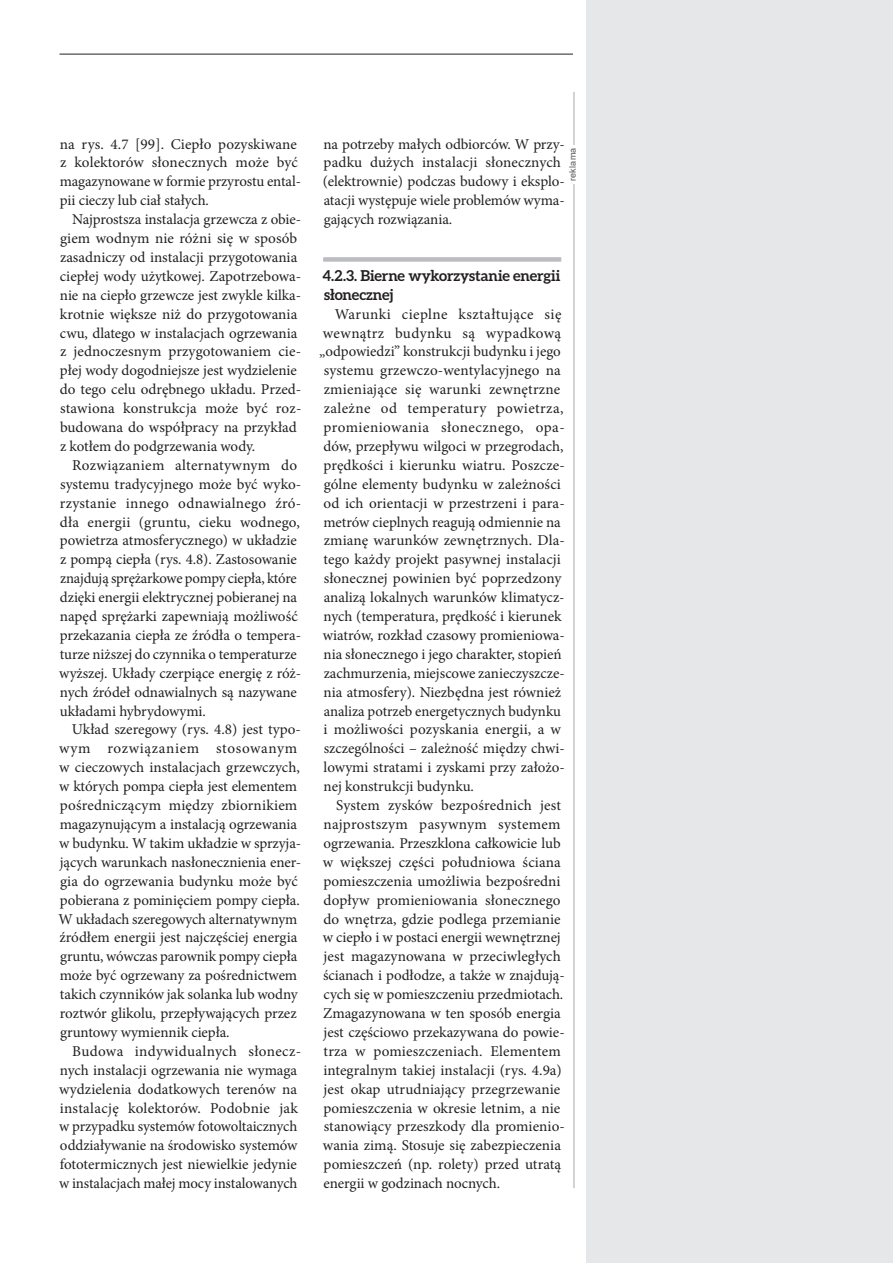
<style>
.page{position:relative;width:893px;height:1263px;background:#fff}
.page>*{position:absolute;margin:0;border:0;box-sizing:border-box;transform-origin:0 0}
.t1{font:15px/18.9px "Minion Pro";color:#231f20}
.t2{font:15px "Minion Pro";letter-spacing:.025em;color:#231f20}
.t3{font:700 15px/18.9px "Aleo";letter-spacing:-.005em;color:#231f20}
.t4{font:15px "Minion Pro";letter-spacing:.03em;color:#231f20}
.t5{font:9px "Arial";letter-spacing:.02em;color:#57585a}
</style>
<div class="page">
<hr style="left:60px;top:54px;width:600px;height:1px;background:#231f20">
<div style="left:573px;top:0;width:320px;height:1263px;background:linear-gradient(to bottom,#fff,#fff)"></div>
<hr style="left:574px;top:92px;width:1px;height:1096px;background:#a8a9ad">
<div style="left:569px;top:145px;width:10px;height:39px;background:#fff"></div>
<div style="left:323px;top:257px;width:238px;height:5px;background:#bcbdc0"></div>
<div style="left:587px;top:0;width:306px;height:1263px;background:#e6e7e9"></div>
<p class="t1" style="left:60px;top:134px;width:243px">na rys. 4.7 [99]. Ciepło pozyskiwane z kolektorów słonecznych może być magazynowane w formie przyrostu ental&shy;pii cieczy lub ciał stałych.</p>
<p class="t1" style="left:60px;top:210px;width:243px;text-indent:12px">Najprostsza instalacja grzewcza z obie&shy;giem wodnym nie różni się w sposób zasadniczy od instalacji przygotowania ciepłej wody użytkowej. Zapotrzebowa&shy;nie na ciepło grzewcze jest zwykle kilka&shy;krotnie większe niż do przygotowania cwu, dlatego w instalacjach ogrzewania z jednoczesnym przygotowaniem cie&shy;płej wody dogodniejsze jest wydzielenie do tego celu odrębnego układu. Przed&shy;stawiona konstrukcja może być roz&shy;budowana do współpracy na przykład z kotłem do podgrzewania wody.</p>
<p class="t1" style="left:59px;top:456px;width:243px;text-indent:13px">Rozwiązaniem alternatywnym do systemu tradycyjnego może być wyko&shy;rzystanie innego odnawialnego źró&shy;dła energii (gruntu, cieku wodnego, powietrza atmosferycznego) w układzie z pompą ciepła (rys. 4.8). Zastosowanie znajdują sprężarkowe pompy ciepła, które dzięki energii elektrycznej pobieranej na napęd sprężarki zapewniają możliwość przekazania ciepła ze źródła o tempera&shy;turze niższej do czynnika o temperaturze wyższej. Układy czerpiące energię z róż&shy;nych źródeł odnawialnych są nazywane układami hybrydowymi.</p>
<p class="t1" style="left:59px;top:720px;width:244px;text-indent:13px">Układ szeregowy (rys. 4.8) jest typo&shy;wym rozwiązaniem stosowanym w cieczowych instalacjach grzewczych, w których pompa ciepła jest elementem pośredniczącym między zbiornikiem magazynującym a instalacją ogrzewania w budynku. W takim układzie w sprzyja&shy;jących warunkach nasłonecznienia ener&shy;gia do ogrzewania budynku może być pobierana z pominięciem pompy ciepła.<br>W układach szeregowych alternatywnym źródłem energii jest najczęściej energia gruntu, wówczas parownik pompy ciepła może być ogrzewany za pośrednictwem takich czynników jak solanka lub wodny roztwór glikolu, przepływających przez gruntowy wymiennik ciepła.</p>
<p class="t1" style="left:59px;top:1042px;width:243px;text-indent:13px">Budowa indywidualnych słonecz&shy;nych instalacji ogrzewania nie wymaga wydzielenia dodatkowych terenów na instalację kolektorów. Podobnie jak w przypadku systemów fotowoltaicznych oddziaływanie na środowisko systemów fototermicznych jest niewielkie jedynie w instalacjach małej mocy instalowanych</p>
<p class="t1" style="left:323px;top:134px;width:244px">na potrzeby małych odbiorców. W przy&shy;padku dużych instalacji słonecznych (elektrownie) podczas budowy i eksplo&shy;atacji występuje wiele problemów wyma&shy;gających rozwiązania.</p>
<p class="t5" style="left:566px;top:181px;width:35px;rotate:-90deg">reklama</p>
<p class="t3" style="left:323px;top:266px;width:239px">4.2.3. Bierne wykorzystanie energii słonecznej</p>
<p class="t2" style="left:335px;top:304px;width:228px">Warunki cieplne kształtujące się</p>
<p class="t2" style="left:323px;top:323px;width:240px">wewnątrz budynku są wypadkową</p>
<p class="t1" style="left:319px;top:342px;width:243px">„odpowiedzi” konstrukcji budynku i jego</p>
<p class="t1" style="left:324px;top:361px;width:239px">systemu grzewczo-wentylacyjnego na</p>
<p class="t1" style="left:324px;top:380px;width:238px">zmieniające się warunki zewnętrzne</p>
<p class="t2" style="left:324px;top:398px;width:241px">zależne od temperatury powietrza,</p>
<p class="t4" style="left:324px;top:417px;width:243px">promieniowania słonecznego, opa-</p>
<p class="t1" style="left:324px;top:437px;width:241px">dów, przepływu wilgoci w przegrodach,</p>
<p class="t1" style="left:324px;top:456px;width:243px">prędkości i kierunku wiatru. Poszcze-</p>
<p class="t1" style="left:324px;top:475px;width:239px">gólne elementy budynku w zależności</p>
<p class="t1" style="left:324px;top:493px;width:243px">od ich orientacji w przestrzeni i para-</p>
<p class="t1" style="left:323px;top:512px;width:239px">metrów cieplnych reagują odmiennie na</p>
<p class="t1" style="left:324px;top:531px;width:243px">zmianę warunków zewnętrznych. Dla-</p>
<p class="t1" style="left:324px;top:550px;width:239px">tego każdy projekt pasywnej instalacji</p>
<p class="t1" style="left:324px;top:569px;width:239px">słonecznej powinien być poprzedzony</p>
<p class="t1" style="left:324px;top:588px;width:242px">analizą lokalnych warunków klimatycz-</p>
<p class="t1" style="left:324px;top:607px;width:239px">nych (temperatura, prędkość i kierunek</p>
<p class="t1" style="left:323px;top:626px;width:243px">wiatrów, rozkład czasowy promieniowa-</p>
<p class="t1" style="left:324px;top:645px;width:240px">nia słonecznego i jego charakter, stopień</p>
<p class="t1" style="left:324px;top:664px;width:242px">zachmurzenia, miejscowe zanieczyszcze-</p>
<p class="t1" style="left:324px;top:682px;width:239px">nia atmosfery). Niezbędna jest również</p>
<p class="t1" style="left:324px;top:701px;width:239px">analiza potrzeb energetycznych budynku</p>
<p class="t1" style="left:323px;top:720px;width:239px">i możliwości pozyskania energii, a w</p>
<p class="t1" style="left:324px;top:739px;width:243px">szczególności – zależność między chwi-</p>
<p class="t1" style="left:324px;top:758px;width:243px">lowymi stratami i zyskami przy założo-</p>
<p class="t1" style="left:324px;top:777px;width:152px">nej konstrukcji budynku.</p>
<p class="t1" style="left:336px;top:796px;width:226px">System zysków bezpośrednich jest</p>
<p class="t2" style="left:324px;top:814px;width:239px">najprostszym pasywnym systemem</p>
<p class="t1" style="left:324px;top:834px;width:239px">ogrzewania. Przeszklona całkowicie lub</p>
<p class="t1" style="left:323px;top:853px;width:239px">w większej części południowa ściana</p>
<p class="t1" style="left:324px;top:871px;width:239px">pomieszczenia umożliwia bezpośredni</p>
<p class="t1" style="left:324px;top:890px;width:239px">dopływ promieniowania słonecznego</p>
<p class="t1" style="left:324px;top:909px;width:238px">do wnętrza, gdzie podlega przemianie</p>
<p class="t1" style="left:323px;top:928px;width:239px">w ciepło i w postaci energii wewnętrznej</p>
<p class="t1" style="left:323px;top:947px;width:239px">jest magazynowana w przeciwległych</p>
<p class="t1" style="left:323px;top:966px;width:243px">ścianach i podłodze, a także w znajdują-</p>
<p class="t1" style="left:324px;top:985px;width:241px">cych się w pomieszczeniu przedmiotach.</p>
<p class="t1" style="left:323px;top:1004px;width:239px">Zmagazynowana w ten sposób energia</p>
<p class="t1" style="left:323px;top:1023px;width:243px">jest częściowo przekazywana do powie-</p>
<p class="t1" style="left:324px;top:1042px;width:239px">trza w pomieszczeniach. Elementem</p>
<p class="t1" style="left:323px;top:1060px;width:240px">integralnym takiej instalacji (rys. 4.9a)</p>
<p class="t1" style="left:323px;top:1079px;width:238px">jest okap utrudniający przegrzewanie</p>
<p class="t1" style="left:324px;top:1098px;width:238px">pomieszczenia w okresie letnim, a nie</p>
<p class="t1" style="left:324px;top:1117px;width:243px">stanowiący przeszkody dla promienio-</p>
<p class="t1" style="left:323px;top:1136px;width:240px">wania zimą. Stosuje się zabezpieczenia</p>
<p class="t1" style="left:324px;top:1155px;width:239px">pomieszczeń (np. rolety) przed utratą</p>
<p class="t1" style="left:324px;top:1174px;width:178px">energii w godzinach nocnych.</p>
</div>
